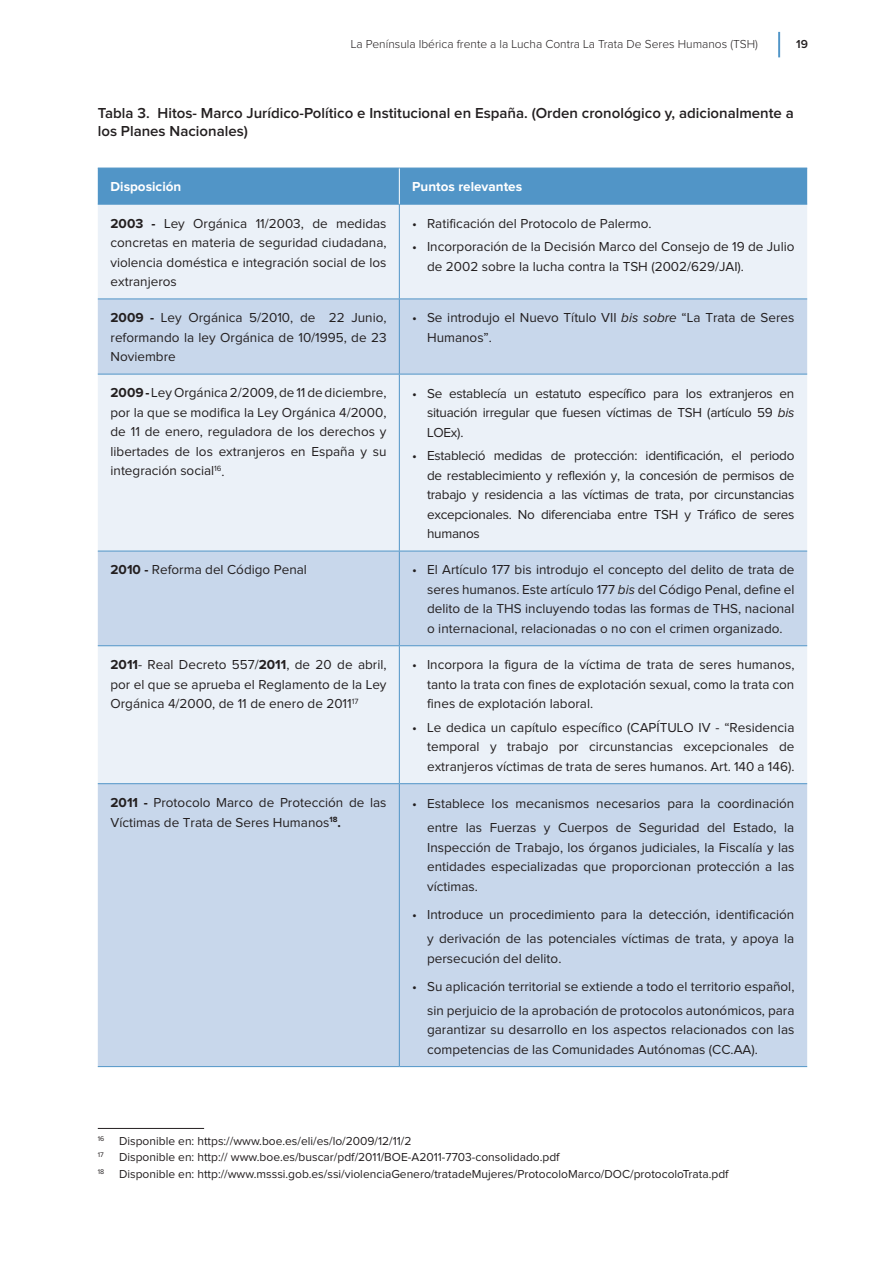
<style>
.page{position:relative;width:893px;height:1263px;background:#fff}
.page>*{position:absolute;margin:0;border:0;box-sizing:border-box;transform-origin:0 0}
.t1{font:600 15px/18px "Proxima Nova";color:#231f20}
.t2{font:13.5px/19.5px "Proxima Nova";color:#231f20;text-align:justify}
.t3{font:700 13.5px "Proxima Nova";color:#fff}
.t4{font:12px/16.5px "Proxima Nova";color:#231f20}
.t5{font:300 12px "Proxima Nova";color:#231f20}
.t6{font:600 12px "Proxima Nova";color:#231f20}
.t7{font:7.05px "Proxima Nova";color:#231f20}
.s1{font-weight:700}
.s2{font-style:italic}
</style>
<div class="page">
<hr style="left:778px;top:32px;width:2px;height:25px;background:#5195c7">
<div style="left:98px;top:169px;width:709px;height:35px;background:#5195c7"></div>
<div style="left:98px;top:205px;width:709px;height:94px;background:#ebf1f8"></div>
<svg style="left:98px;top:300px;width:709px;height:766px;background:#d6e1f0"></svg>
<hr style="left:399px;top:205px;width:1px;height:94px;background:#5195c7">
<hr style="left:98px;top:299px;width:301px;height:1px;background:#5195c7">
<hr style="left:399px;top:299px;width:408px;height:1px;background:#5195c7">
<hr style="left:399px;top:299px;width:1px;height:75px;background:#5195c7">
<hr style="left:98px;top:374px;width:301px;height:1px;background:#5195c7">
<hr style="left:399px;top:374px;width:408px;height:1px;background:#5195c7">
<hr style="left:399px;top:374px;width:1px;height:177px;background:#5195c7">
<hr style="left:98px;top:551px;width:301px;height:1px;background:#5195c7">
<hr style="left:399px;top:551px;width:408px;height:1px;background:#5195c7">
<hr style="left:399px;top:551px;width:1px;height:94px;background:#5195c7">
<hr style="left:98px;top:645px;width:301px;height:1px;background:#5195c7">
<hr style="left:399px;top:645px;width:408px;height:1px;background:#5195c7">
<hr style="left:399px;top:646px;width:1px;height:137px;background:#5195c7">
<hr style="left:98px;top:783px;width:301px;height:1px;background:#5195c7">
<hr style="left:399px;top:783px;width:408px;height:1px;background:#5195c7">
<hr style="left:399px;top:784px;width:1px;height:282px;background:#5195c7">
<hr style="left:98px;top:1066px;width:301px;height:1px;background:#5195c7">
<hr style="left:399px;top:1066px;width:408px;height:1px;background:#5195c7">
<hr style="left:98px;top:168px;width:301px;height:1px;background:#5195c7">
<hr style="left:399px;top:168px;width:408px;height:1px;background:#5195c7">
<hr style="left:98px;top:204px;width:301px;height:1px;background:#5195c7">
<hr style="left:399px;top:204px;width:408px;height:1px;background:#5195c7">
<hr style="left:399px;top:168px;width:1px;height:36px;background:#fff">
<hr style="left:98px;top:1128px;width:106px;height:1px;background:#231f20">
<p class="t5" style="left:351px;top:38px;width:409px">La Península Ibérica frente a la Lucha Contra La Trata De Seres Humanos (TSH)</p>
<p class="t6" style="left:796px;top:39px;width:13px">19</p>
<p class="t1" style="left:98px;top:105px;width:698px">Tabla 3. Hitos- Marco Jurídico-Político e Institucional en España. (Orden cronológico y, adicionalmente a los Planes Nacionales)</p>
<p class="t3" style="left:111px;top:181px;width:72px">Disposición</p>
<p class="t3" style="left:412px;top:181px;width:112px">Puntos relevantes</p>
<p class="t2" style="left:111px;top:214px;width:278px"><span class="s1">2003 -</span> Ley Orgánica 11/2003, de medidas concretas en materia de seguridad ciudadana, violencia doméstica e integración social de los extranjeros</p>
<p class="t2" style="left:412px;top:214px;width:241px">• Ratificación del Protocolo de Palermo.</p>
<p class="t2" style="left:427px;top:238px;width:369px;text-indent:-15px">• Incorporación de la Decisión Marco del Consejo de 19 de Julio de 2002 sobre la lucha contra la TSH (2002/629/JAI).</p>
<p class="t2" style="left:111px;top:309px;width:278px"><span class="s1">2009 -</span> Ley Orgánica 5/2010, de 22 Junio, reformando la ley Orgánica de 10/1995, de 23<br>Noviembre</p>
<p class="t2" style="left:427px;top:309px;width:369px;text-indent:-15px">• Se introdujo el Nuevo Título VII <span class="s2">bis sobre</span> “La Trata de Seres<br>Humanos”.</p>
<p class="t2" style="left:111px;top:384px;width:278px"><span class="s1">2009 -</span> Ley Orgánica 2/2009, de 11 de diciembre, por la que se modifica la Ley Orgánica 4/2000, de 11 de enero, reguladora de los derechos y libertades de los extranjeros en España y su integración social<sup>16</sup>.</p>
<p class="t2" style="left:427px;top:384px;width:369px;text-indent:-15px">• Se establecía un estatuto específico para los extranjeros en situación irregular que fuesen víctimas de TSH (artículo 59 <span class="s2">bis </span>LOEx).</p>
<p class="t2" style="left:427px;top:447px;width:369px;text-indent:-15px">• Estableció medidas de protección: identificación, el periodo de restablecimiento y reflexión y, la concesión de permisos de trabajo y residencia a las víctimas de trata, por circunstancias excepcionales. No diferenciaba entre TSH y Tráfico de seres humanos</p>
<p class="t2" style="left:111px;top:561px;width:198px"><span class="s1">2010 -</span> Reforma del Código Penal</p>
<p class="t2" style="left:427px;top:561px;width:369px;text-indent:-15px">• El Artículo 177 bis introdujo el concepto del delito de trata de seres humanos. Este artículo 177 <span class="s2">bis</span> del Código Penal, define el delito de la THS incluyendo todas las formas de THS, nacional o internacional, relacionadas o no con el crimen organizado.</p>
<p class="t2" style="left:111px;top:655px;width:278px"><span class="s1">2011</span>- Real Decreto 557/<span class="s1">2011</span>, de 20 de abril, por el que se aprueba el Reglamento de la Ley Orgánica 4/2000, de 11 de enero de 2011<sup>17</sup></p>
<p class="t2" style="left:427px;top:655px;width:369px;text-indent:-15px">• Incorpora la figura de la víctima de trata de seres humanos, tanto la trata con fines de explotación sexual, como la trata con fines de explotación laboral.</p>
<p class="t2" style="left:427px;top:718px;width:369px;text-indent:-15px">• Le dedica un capítulo específico (CAPÍTULO IV - “Residencia temporal y trabajo por circunstancias excepcionales de extranjeros víctimas de trata de seres humanos. Art. 140 a 146).</p>
<p class="t2" style="left:111px;top:793px;width:278px"><span class="s1">2011 -</span> Protocolo Marco de Protección de las<br>Víctimas de Trata de Seres Humanos<sup>18</sup><span class="s1">.</span></p>
<p class="t2" style="left:412px;top:792px;width:384px;line-height:24px;text-align:right">• Establece los mecanismos necesarios para la coordinación entre las Fuerzas y Cuerpos de Seguridad del Estado, la</p>
<p class="t2" style="left:427px;top:838px;width:369px">Inspección de Trabajo, los órganos judiciales, la Fiscalía y las entidades especializadas que proporcionan protección a las víctimas.</p>
<p class="t2" style="left:412px;top:903px;width:384px;line-height:24px;text-align:right">• Introduce un procedimiento para la detección, identificación y derivación de las potenciales víctimas de trata, y apoya la</p>
<p class="t2" style="left:427px;top:949px;width:136px">persecución del delito.</p>
<p class="t2" style="left:412px;top:975px;width:384px;line-height:24px;text-align:right">• Su aplicación territorial se extiende a todo el territorio español, sin perjuicio de la aprobación de protocolos autonómicos, para</p>
<p class="t2" style="left:427px;top:1021px;width:369px">garantizar su desarrollo en los aspectos relacionados con las competencias de las Comunidades Autónomas (CC.AA).</p>
<p class="t4" style="left:98px;top:1133px;width:315px"><sup>16</sup> Disponible en: https://www.boe.es/eli/es/lo/2009/12/11/2</p>
<p class="t7" style="left:98px;top:1152px;width:7px">17</p>
<p class="t4" style="left:98px;top:1150px;width:632px;text-indent:21px">Disponible en: http:// www.boe.es/buscar/pdf/2011/BOE-A2011-7703-consolidado.pdf<br><sup>18</sup> Disponible en: http://www.msssi.gob.es/ssi/violenciaGenero/tratadeMujeres/ProtocoloMarco/DOC/protocoloTrata.pdf</p>
</div>
